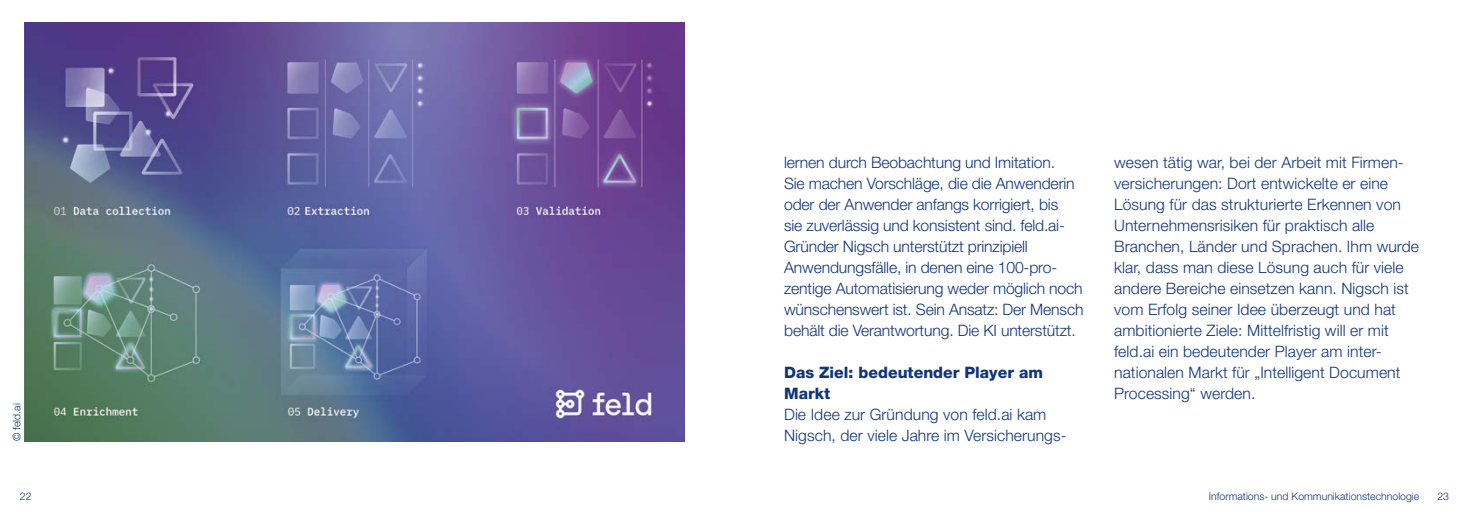
<style>
.page{position:relative;width:1469px;height:521px;background:#fff}
.page>*{position:absolute;margin:0;border:0;box-sizing:border-box;transform-origin:0 0}
.P_Lauftext{font:300 15.75px/21px "Helvetica Neue LT Std";letter-spacing:.005em;color:#103578}
.H5_fette_überschriften_copy{font:800 15.75px/21px "Helvetica Neue LT Std";color:#103578}
.t1{font:300 10.5px "Helvetica Neue LT Std";color:#103578}
</style>
<div class="page">
<img style="left:25px;top:22px;width:660px;height:419px">
<p class="t1" style="left:10px;top:441px;width:39px;rotate:-90deg">© feld.ai</p>
<p class="P_Lauftext" style="left:784px;top:152px;width:301px">lernen durch Beobachtung und Imitation.<br>Sie machen Vorschläge, die die Anwenderin oder der Anwender anfangs korrigiert, bis<br>sie zuverlässig und konsistent sind. feld.ai-Gründer Nigsch unterstützt prinzipiell Anwendungsfälle, in denen eine 100-pro&shy;zentige Automatisierung weder möglich noch wünschenswert ist. Sein Ansatz: Der Mensch behält die Verantwortung. Die KI unterstützt.</p>
<h5 class="H5_fette_überschriften_copy" style="left:784px;top:362px;width:260px">Das Ziel: bedeutender Player am<br>Markt</h5>
<p class="P_Lauftext" style="left:784px;top:404px;width:284px">Die Idee zur Gründung von feld.ai kam<br>Nigsch, der viele Jahre im Versicherungs-</p>
<p class="P_Lauftext" style="left:1114px;top:152px;width:306px">wesen tätig war, bei der Arbeit mit Firmen&shy;versicherungen: Dort entwickelte er eine Lösung für das strukturierte Erkennen von Unternehmensrisiken für praktisch alle Branchen, Länder und Sprachen. Ihm wurde klar, dass man diese Lösung auch für viele andere Bereiche einsetzen kann. Nigsch ist vom Erfolg seiner Idee überzeugt und hat ambitionierte Ziele: Mittelfristig will er mit feld.ai ein bedeutender Player am inter&shy;nationalen Markt für „Intelligent Document Processing“ werden.</p>
<p class="t1" style="left:20px;top:490px;width:13px">22</p>
<p class="t1" style="left:1208px;top:490px;width:212px">Informations- und Kommunikationstechnologie</p>
<p class="t1" style="left:1437px;top:490px;width:13px">23</p>
</div>
